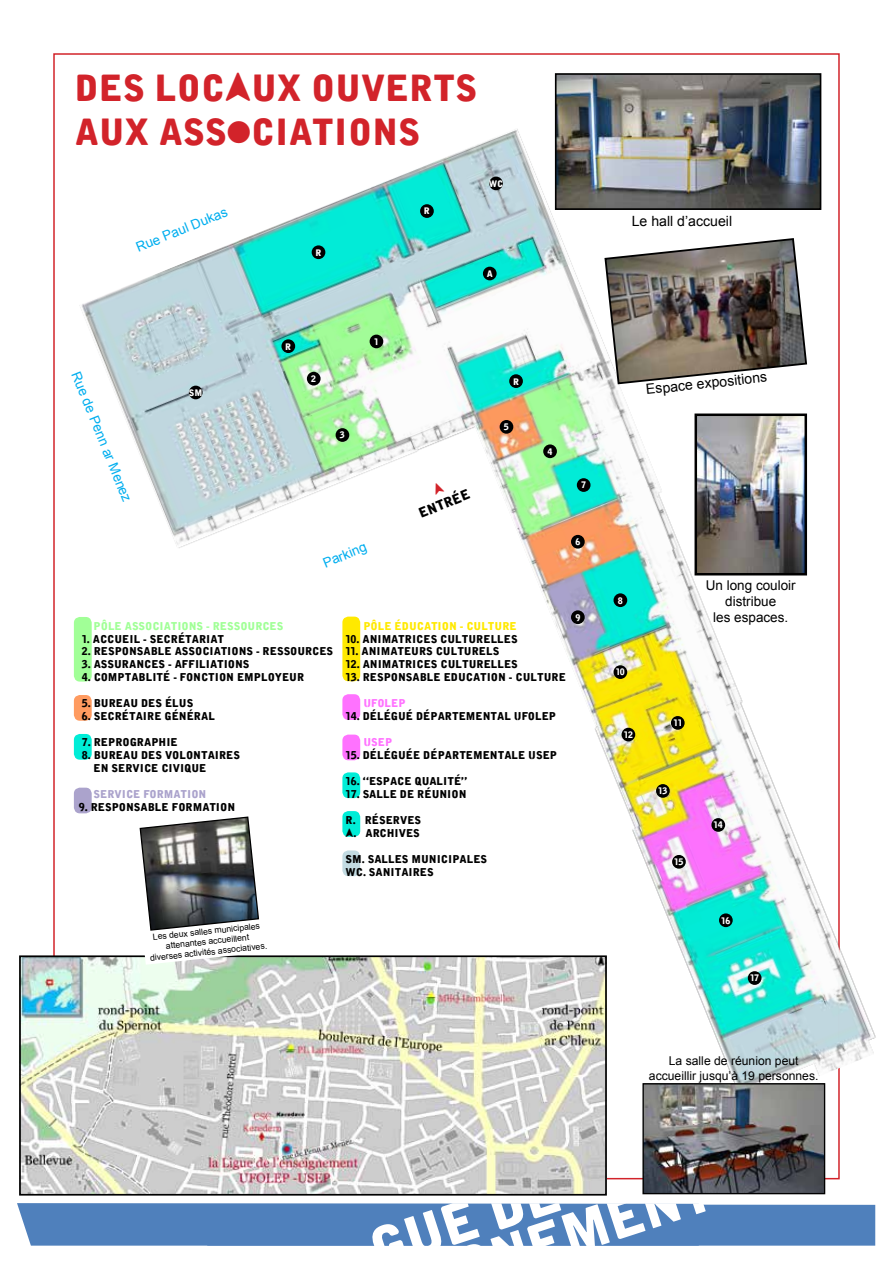
<style>
.page{position:relative;width:893px;height:1263px;background:#fff}
.page>*{position:absolute;margin:0;border:0;box-sizing:border-box;transform-origin:0 0}
.t1{font:36px/43.2px "Alpha Ligue";color:#d2232a}
.t2{font:14.1px "Arial";color:#000}
.t3{font:13.5px "Arial";color:#00aeef}
.t4{font:13.5px/16.2px "Arial";color:#000;text-align:center}
.t5{font:13.5px "Alpha Ligue";color:#000}
.t6{font:12.15px/14.5px "Arial";color:#000;text-align:center}
.t7{font:10.8px/12.9px "Alpha Ligue";color:#000}
.t8{font:10.8px "Alpha Ligue";color:#a1ff97}
.t9{font:10.8px "Alpha Ligue";color:#ffe900}
.t10{font:10.8px "Alpha Ligue";color:#aba3cc}
.t11{font:10.8px "Alpha Ligue";color:#ff72ff}
.t12{font:9px "Alpha Ligue";color:#fff}
.t13{font:8.7px/10.4px "Arial";color:#000;text-align:center}
</style>
<div class="page">
<svg style="left:17px;top:1203px;width:858px;height:43px;background:#6c95c7"></svg>
<img style="left:22px;top:958px;width:53px;height:234px">
<img style="left:75px;top:126px;width:801px;height:1101px">
<div style="left:489px;top:177px;width:14px;height:13px;background:#000;border-radius:50%"></div>
<div style="left:420px;top:204px;width:14px;height:14px;background:#000;border-radius:50%"></div>
<div style="left:312px;top:245px;width:13px;height:14px;background:#000;border-radius:50%"></div>
<div style="left:483px;top:267px;width:14px;height:13px;background:#000;border-radius:50%"></div>
<div style="left:189px;top:386px;width:14px;height:13px;background:#000;border-radius:50%"></div>
<div style="left:370px;top:335px;width:13px;height:13px;background:#000;border-radius:50%"></div>
<div style="left:307px;top:372px;width:14px;height:13px;background:#000;border-radius:50%"></div>
<div style="left:281px;top:339px;width:14px;height:14px;background:#000;border-radius:50%"></div>
<div style="left:336px;top:428px;width:13px;height:14px;background:#000;border-radius:50%"></div>
<div style="left:500px;top:420px;width:13px;height:14px;background:#000;border-radius:50%"></div>
<div style="left:509px;top:374px;width:14px;height:14px;background:#000;border-radius:50%"></div>
<div style="left:543px;top:444px;width:14px;height:14px;background:#000;border-radius:50%"></div>
<div style="left:577px;top:478px;width:13px;height:14px;background:#000;border-radius:50%"></div>
<div style="left:571px;top:535px;width:14px;height:14px;background:#000;border-radius:50%"></div>
<div style="left:613px;top:593px;width:14px;height:14px;background:#000;border-radius:50%"></div>
<div style="left:571px;top:610px;width:14px;height:14px;background:#000;border-radius:50%"></div>
<div style="left:613px;top:665px;width:14px;height:14px;background:#000;border-radius:50%"></div>
<div style="left:622px;top:728px;width:13px;height:13px;background:#000;border-radius:50%"></div>
<div style="left:671px;top:716px;width:14px;height:14px;background:#000;border-radius:50%"></div>
<div style="left:656px;top:784px;width:14px;height:14px;background:#000;border-radius:50%"></div>
<div style="left:711px;top:818px;width:14px;height:14px;background:#000;border-radius:50%"></div>
<div style="left:672px;top:855px;width:14px;height:14px;background:#000;border-radius:50%"></div>
<div style="left:719px;top:913px;width:14px;height:14px;background:#000;border-radius:50%"></div>
<div style="left:748px;top:971px;width:13px;height:14px;background:#000;border-radius:50%"></div>
<img style="left:644px;top:1085px;width:179px;height:107px">
<div style="left:642px;top:1083px;width:183px;height:111px;border:1px solid #000"></div>
<img style="left:558px;top:76px;width:260px;height:131px">
<div style="left:555px;top:73px;width:266px;height:137px;border:2px solid #000"></div>
<img style="left:698px;top:417px;width:105px;height:154px">
<div style="left:694px;top:413px;width:113px;height:162px;border:3px solid #000"></div>
<img style="left:603px;top:237px;width:205px;height:148px">
<img style="left:139px;top:816px;width:134px;height:149px">
<div style="left:74px;top:617px;width:18px;height:65px;background:#a1ff97;border-radius:6px"></div>
<div style="left:74px;top:695px;width:18px;height:26px;background:#ff9b60;border-radius:6px"></div>
<div style="left:74px;top:788px;width:18px;height:25px;background:#aba3cc;border-radius:6px"></div>
<div style="left:342px;top:617px;width:18px;height:64px;background:#ffe900;border-radius:6px"></div>
<div style="left:342px;top:694px;width:18px;height:26px;background:#ff72ff;border-radius:6px"></div>
<div style="left:342px;top:735px;width:18px;height:25px;background:#ff72ff;border-radius:6px"></div>
<div style="left:342px;top:772px;width:18px;height:26px;background:#00edd7;border-radius:6px"></div>
<div style="left:342px;top:811px;width:18px;height:26px;background:#00edd7;border-radius:6px"></div>
<div style="left:342px;top:850px;width:18px;height:26px;background:#c2dbe2;border-radius:6px"></div>
<div style="left:74px;top:734px;width:18px;height:26px;background:#00edd7;border-radius:6px"></div>
<svg style="left:432px;top:481px;width:12px;height:14px"></svg>
<h1 class="t1" style="left:75px;top:67px;width:404px">DES LOCAUX OUVERTS<br>AUX ASSOCIATIONS</h1>
<p class="t3" style="left:133px;top:239px;width:99px;rotate:-22deg">Rue Paul Dukas</p>
<p class="t12" style="left:315px;top:247px;width:8px">R</p>
<p class="t12" style="left:424px;top:206px;width:8px">R</p>
<p class="t12" style="left:489px;top:178px;width:16px">WC</p>
<p class="t12" style="left:487px;top:268px;width:8px">A</p>
<p class="t3" style="left:84px;top:369px;width:140px;rotate:68deg">Rue de Penn ar Menez</p>
<p class="t12" style="left:189px;top:387px;width:15px">SM</p>
<p class="t12" style="left:285px;top:341px;width:8px">R</p>
<p class="t12" style="left:311px;top:373px;width:7px">2</p>
<p class="t12" style="left:340px;top:429px;width:7px">3</p>
<p class="t12" style="left:374px;top:336px;width:6px">1</p>
<p class="t3" style="left:320px;top:555px;width:47px;rotate:-22deg">Parking</p>
<p class="t5" style="left:416px;top:506px;width:56px;rotate:-22deg">ENTRÉE</p>
<p class="t12" style="left:513px;top:376px;width:8px">R</p>
<p class="t12" style="left:504px;top:421px;width:7px">5</p>
<p class="t12" style="left:548px;top:446px;width:7px">4</p>
<p class="t12" style="left:581px;top:480px;width:7px">7</p>
<p class="t12" style="left:575px;top:536px;width:7px">6</p>
<p class="t8" style="left:94px;top:619px;width:191px">PÔLE ASSOCIATIONS - RESSOURCES</p>
<p class="t7" style="left:82px;top:632px;width:144px">1. ACCUEIL - SECRÉTARIAT</p>
<p class="t7" style="left:82px;top:645px;width:253px">2. RESPONSABLE ASSOCIATIONS - RESSOURCES</p>
<p class="t7" style="left:82px;top:658px;width:169px">3. ASSURANCES - AFFILIATIONS</p>
<p class="t7" style="left:82px;top:671px;width:224px">4. COMPTABLITÉ - FONCTION EMPLOYEUR</p>
<p class="t7" style="left:82px;top:697px;width:113px">5. BUREAU DES ÉLUS</p>
<p class="t7" style="left:82px;top:710px;width:135px">6. SECRÉTAIRE GÉNÉRAL</p>
<p class="t7" style="left:82px;top:736px;width:98px">7. REPROGRAPHIE</p>
<p class="t7" style="left:94px;top:749px;width:148px;text-indent:-12px">8. BUREAU DES VOLONTAIRES<br>EN SERVICE CIVIQUE</p>
<p class="t10" style="left:94px;top:787px;width:114px">SERVICE FORMATION</p>
<p class="t7" style="left:79px;top:801px;width:158px">9. RESPONSABLE FORMATION</p>
<p class="t9" style="left:363px;top:619px;width:155px">PÔLE ÉDUCATION - CULTURE</p>
<p class="t7" style="left:346px;top:632px;width:174px">10. ANIMATRICES CULTURELLES</p>
<p class="t7" style="left:346px;top:645px;width:155px">11. ANIMATEURS CULTURELS</p>
<p class="t7" style="left:346px;top:658px;width:174px">12. ANIMATRICES CULTURELLES</p>
<p class="t7" style="left:346px;top:671px;width:222px">13. RESPONSABLE EDUCATION - CULTURE</p>
<p class="t11" style="left:363px;top:697px;width:44px">UFOLEP</p>
<p class="t7" style="left:346px;top:710px;width:212px">14. DÉLÉGUÉ DÉPARTEMENTAL UFOLEP</p>
<p class="t11" style="left:363px;top:736px;width:30px">USEP</p>
<p class="t7" style="left:346px;top:749px;width:213px">15. DÉLÉGUÉE DÉPARTEMENTALE USEP</p>
<p class="t7" style="left:346px;top:775px;width:123px">16. «ESPACE QUALITÉ»</p>
<p class="t7" style="left:346px;top:788px;width:122px">17. SALLE DE RÉUNION</p>
<p class="t7" style="left:346px;top:813px;width:77px">R. RÉSERVES<br>A. ARCHIVES</p>
<p class="t7" style="left:346px;top:852px;width:143px">SM. SALLES MUNICIPALES<br>WC. SANITAIRES</p>
<p class="t12" style="left:575px;top:612px;width:7px">9</p>
<p class="t13" style="left:147px;top:932px;width:119px;rotate:-6deg">Les deux salles municipales attenantes accueillent diverses activités associatives.</p>
<h2 class="t2" style="left:632px;top:212px;width:102px">Le hall d’accueil</h2>
<h2 class="t2" style="left:645px;top:380px;width:123px;rotate:-6deg">Espace expositions</h2>
<p class="t12" style="left:618px;top:595px;width:7px">8</p>
<p class="t12" style="left:616px;top:667px;width:11px">10</p>
<p class="t12" style="left:624px;top:729px;width:11px">12</p>
<p class="t4" style="left:706px;top:577px;width:92px">Un long couloir distribue<br>les espaces.</p>
<p class="t12" style="left:674px;top:717px;width:10px">11</p>
<p class="t12" style="left:658px;top:785px;width:11px">13</p>
<p class="t12" style="left:674px;top:856px;width:11px">15</p>
<p class="t12" style="left:714px;top:819px;width:11px">14</p>
<p class="t12" style="left:721px;top:915px;width:11px">16</p>
<p class="t12" style="left:750px;top:972px;width:11px">17</p>
<p class="t6" style="left:649px;top:1054px;width:171px">La salle de réunion peut accueillir jusqu’à 19 personnes.</p>
</div>
